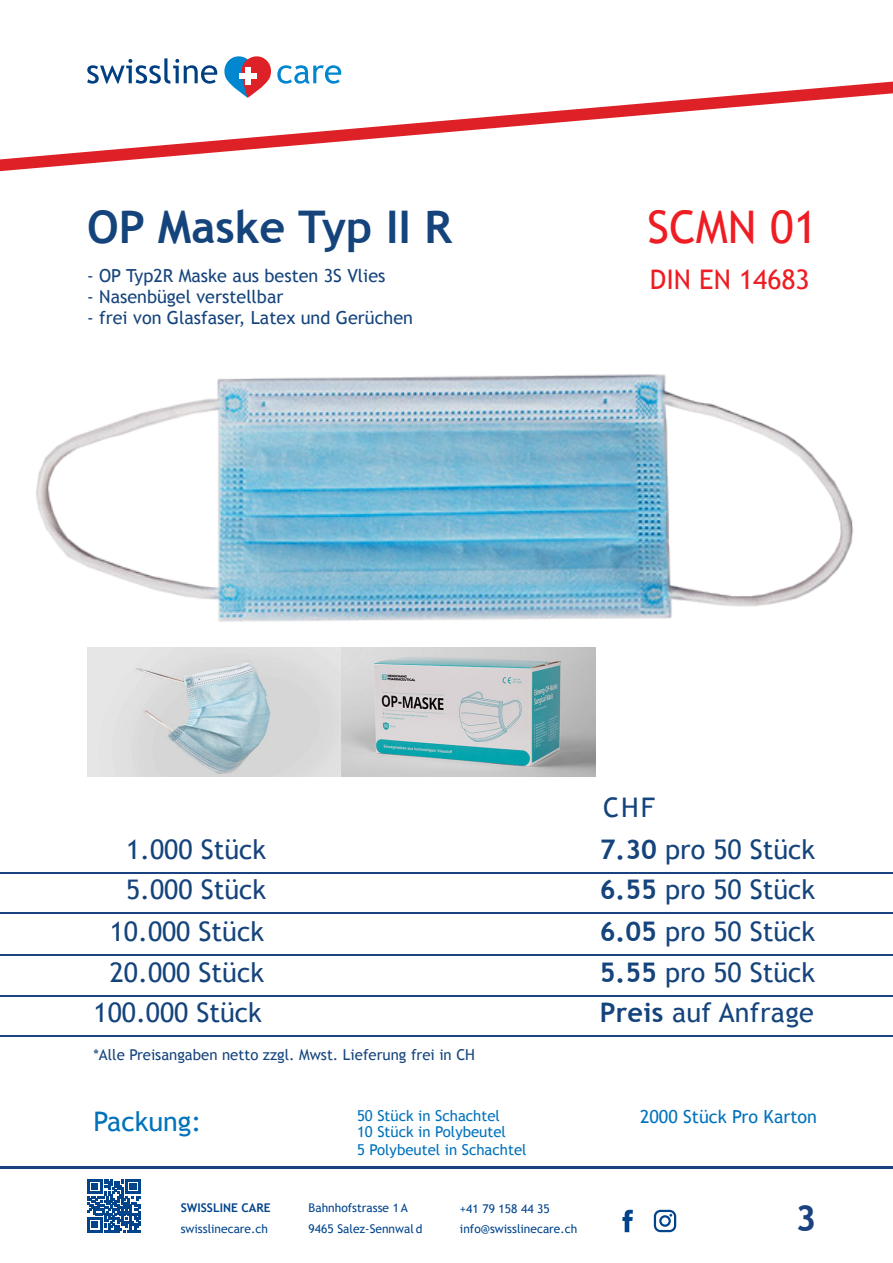
<style>
.page{position:relative;width:893px;height:1263px;background:#fff}
.page>*{position:absolute;margin:0;border:0;box-sizing:border-box;transform-origin:0 0}
.t1{font:700 45px "Trebuchet MS";color:#15447c}
.t2{font:45px "Trebuchet MS";color:#ee1d23}
.t3{font:700 36px "Trebuchet MS";color:#1a4280}
.t4{font:27px "Trebuchet MS";color:#15447c}
.t5{font:27px "Trebuchet MS";color:#ee1d23}
.t6{font:27px "Trebuchet MS";color:#0072bc}
.t7{font:18px "Trebuchet MS";color:#15447c}
.t8{font:18px "Trebuchet MS";color:#0072bc}
.t9{font:15px "Trebuchet MS";color:#0072bc}
.t10{font:15px "Trebuchet MS";color:#15447c}
.t11{font:12px/21px "Trebuchet MS";color:#01448c}
.t12{font:700 12px "Trebuchet MS";color:#01448c}
.s1{font-weight:700}
</style>
<div class="page">
<hr style="left:0;top:873px;width:893px;height:1px;background:#1a4280">
<hr style="left:0;top:913px;width:893px;height:1px;background:#1a4280">
<hr style="left:0;top:954px;width:893px;height:1px;background:#1a4280">
<hr style="left:0;top:995px;width:893px;height:2px;background:#1a4280">
<hr style="left:0;top:1035px;width:893px;height:2px;background:#1a4280">
<img style="left:36px;top:374px;width:818px;height:248px">
<img style="left:87px;top:648px;width:508px;height:129px">
<svg style="left:87px;top:56px;width:254px;height:26px"></svg>
<div style="left:245px;top:68px;width:5px;height:17px;background:#fff"></div>
<div style="left:239px;top:74px;width:17px;height:5px;background:#fff"></div>
<svg style="left:0;top:82px;width:893px;height:89px"></svg>
<hr style="left:0;top:1166px;width:893px;height:3px;background:#1a4280">
<svg style="left:622px;top:1210px;width:11px;height:22px"></svg>
<svg style="left:654px;top:1210px;width:22px;height:22px"></svg>
<svg style="left:87px;top:1179px;width:53px;height:53px"></svg>
<p class="t1" style="left:87px;top:199px;width:366px">OP Maske Typ II R</p>
<p class="t2" style="left:647px;top:201px;width:171px">SCMN 01</p>
<p class="t7" style="left:87px;top:265px;width:300px">- OP Typ2R Maske aus besten 3S Vlies</p>
<p class="t7" style="left:87px;top:286px;width:198px">- Nasenbügel verstellbar</p>
<p class="t7" style="left:87px;top:307px;width:327px">- frei von Glasfaser, Latex und Gerüchen</p>
<p class="t5" style="left:650px;top:264px;width:161px">DIN EN 14683</p>
<p class="t4" style="left:603px;top:791px;width:54px">CHF</p>
<p class="t4" style="left:126px;top:833px;width:142px">1.000 Stück</p>
<p class="t4" style="left:600px;top:833px;width:217px"><span class="s1">7.30</span> pro 50 Stück</p>
<p class="t4" style="left:126px;top:874px;width:142px">5.000 Stück</p>
<p class="t4" style="left:110px;top:915px;width:156px">10.000 Stück</p>
<p class="t4" style="left:110px;top:956px;width:156px">20.000 Stück</p>
<p class="t4" style="left:94px;top:996px;width:170px">100.000 Stück</p>
<p class="t4" style="left:600px;top:874px;width:217px"><span class="s1">6.55</span> pro 50 Stück</p>
<p class="t4" style="left:600px;top:915px;width:217px"><span class="s1">6.05</span> pro 50 Stück</p>
<p class="t4" style="left:600px;top:956px;width:217px"><span class="s1">5.55</span> pro 50 Stück</p>
<p class="t4" style="left:600px;top:996px;width:216px"><span class="s1">Preis</span> auf Anfrage</p>
<p class="t10" style="left:93px;top:1046px;width:383px">*Alle Preisangaben netto zzgl. Mwst. Lieferung frei in CH</p>
<p class="t6" style="left:93px;top:1105px;width:109px">Packung:</p>
<p class="t9" style="left:357px;top:1106px;width:144px">50 Stück in Schachtel</p>
<p class="t9" style="left:357px;top:1123px;width:150px">10 Stück in Polybeutel</p>
<p class="t9" style="left:357px;top:1141px;width:171px">5 Polybeutel in Schachtel</p>
<p class="t8" style="left:640px;top:1106px;width:178px">2000 Stück Pro Karton</p>
<p class="t12" style="left:181px;top:1200px;width:91px">SWISSLINE CARE</p>
<p class="t11" style="left:181px;top:1218px;width:89px">swisslinecare.ch</p>
<p class="t11" style="left:309px;top:1197px;width:115px">Bahnhofstrasse 1 A<br>9465 Salez-Sennwal d</p>
<p class="t11" style="left:460px;top:1198px;width:119px;line-height:20.2px">+41 79 158 44 35 info@swisslinecare.ch</p>
<p class="t3" style="left:795px;top:1196px;width:23px">3</p>
</div>
